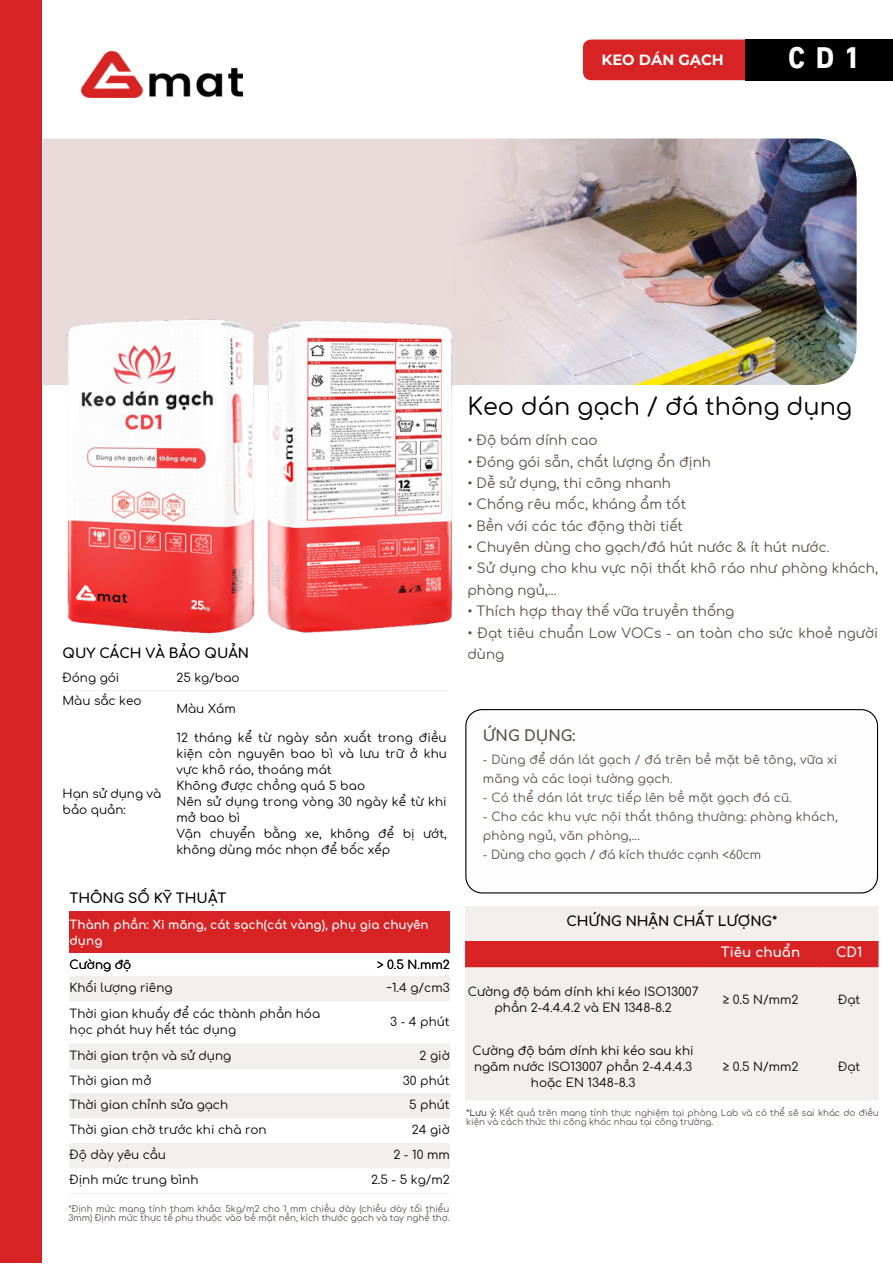
<style>
.page{position:relative;width:893px;height:1264px;background:#fff}
.page>*{position:absolute;margin:0;border:0;box-sizing:border-box;transform-origin:0 0}
.t1{font:700 condensed 26.7px "Radnika Next";color:#fff}
.t2{font:24px "Comfortaa";color:#000}
.t3{font:700 15px "Comfortaa";color:#5a4c40}
.t4{font:700 14.85px "Montserrat";letter-spacing:-.005em;color:#fff}
.t5{font:13.5px/21.3px "Comfortaa";color:#5a4c40}
.t6{font:700 13.5px "Comfortaa";color:#000}
.t7{font:700 13.5px "Comfortaa";color:#fff}
.t8{font:12px/16px "Comfortaa";color:#000}
.t9{font:12px/19px "Comfortaa";letter-spacing:.015em;color:#5a4c40}
.t10{font:700 12px/16px "Comfortaa";color:#fff}
.t11{font:8.85px/9.4px "Comfortaa";color:#5a4c40}
.s1{font-weight:700}
</style>
<div class="page">
<img style="left:43px;top:138px;width:813px;height:247px">
<div style="left:0;top:0;width:41px;height:1262px;background:#d72323"></div>
<div style="left:583px;top:40px;width:162px;height:40px;background:#d72323"></div>
<div style="left:745px;top:40px;width:147px;height:40px;background:#000"></div>
<img style="left:82px;top:52px;width:161px;height:46px">
<svg style="left:465px;top:709px;width:413px;height:184px"></svg>
<div style="left:465px;top:906px;width:413px;height:194px;background:#f1efed"></div>
<div style="left:465px;top:941px;width:413px;height:26px;background:#d72323"></div>
<svg style="left:70px;top:976px;width:380px;height:192px;fill:#f1efed"></svg>
<hr style="left:70px;top:1192px;width:380px;height:1px;background:#f1efed">
<div style="left:70px;top:911px;width:380px;height:42px;background:#d72323"></div>
<hr style="left:63px;top:690px;width:384px;height:1px;background:#f1efed">
<img style="left:41px;top:269px;width:534px;height:395px">
<p class="t4" style="left:601px;top:50px;width:124px">KEO DÁN GẠCH</p>
<p class="t1" style="left:788px;top:42px;width:73px">CD1</p>
<p class="t6" style="left:63px;top:646px;width:188px">QUY CÁCH VÀ BẢO QUẢN</p>
<p class="t8" style="left:63px;top:670px;width:58px">Đóng gói</p>
<p class="t8" style="left:176px;top:670px;width:65px">25 kg/bao</p>
<p class="t8" style="left:63px;top:693px;width:80px">Màu sắc keo</p>
<p class="t8" style="left:176px;top:701px;width:61px">Màu Xám</p>
<p class="t8" style="left:63px;top:785px;width:100px">Hạn sử dụng và bảo quản:</p>
<p class="t8" style="left:176px;top:729px;width:272px;text-align:justify">12 tháng kể từ ngày sản xuất trong điều kiện còn nguyên bao bì và lưu trữ ở khu vực khô ráo, thoáng mát</p>
<p class="t8" style="left:176px;top:777px;width:190px">Không được chồng quá 5 bao</p>
<p class="t8" style="left:176px;top:793px;width:272px">Nên sử dụng trong vòng 30 ngày kể từ khi mở bao bì</p>
<p class="t8" style="left:176px;top:825px;width:272px">Vận chuyển bằng xe, không để bị ướt, không dùng móc nhọn để bốc xếp</p>
<p class="t6" style="left:70px;top:891px;width:158px">THÔNG SỐ KỸ THUẬT</p>
<p class="t10" style="left:80px;top:916px;width:361px">Thành phần: Xi măng, cát sạch(cát vàng), phụ gia chuyên</p>
<p class="t10" style="left:70px;top:916px;width:361px">Thành phần: Xi măng, cát sạch(cát vàng), phụ gia chuyên dụng</p>
<p class="t8" style="left:70px;top:957px;width:63px">Cường độ</p>
<p class="t8" style="left:377px;top:957px;width:74px">&gt; 0.5 N.mm2</p>
<p class="t8" style="left:70px;top:980px;width:104px">Khối lượng riêng</p>
<p class="t8" style="left:386px;top:980px;width:65px">~1.4 g/cm3</p>
<p class="t8" style="left:70px;top:1006px;width:252px">Thời gian khuấy để các thành phần hóa học phát huy hết tác dụng</p>
<p class="t8" style="left:390px;top:1014px;width:61px">3 - 4 phút</p>
<p class="t8" style="left:70px;top:1047px;width:163px">Thời gian trộn và sử dụng</p>
<p class="t8" style="left:419px;top:1047px;width:32px">2 giờ</p>
<p class="t8" style="left:70px;top:1072px;width:83px">Thời gian mở</p>
<p class="t8" style="left:403px;top:1072px;width:48px">30 phút</p>
<p class="t8" style="left:70px;top:1097px;width:160px">Thời gian chỉnh sửa gạch</p>
<p class="t8" style="left:409px;top:1097px;width:42px">5 phút</p>
<p class="t8" style="left:70px;top:1122px;width:199px">Thời gian chờ trước khi chà ron</p>
<p class="t8" style="left:412px;top:1122px;width:39px">24 giờ</p>
<p class="t8" style="left:70px;top:1147px;width:98px">Độ dày yêu cầu</p>
<p class="t8" style="left:393px;top:1147px;width:58px">2-10mm</p>
<p class="t8" style="left:70px;top:1172px;width:130px">Định mức trung bình</p>
<p class="t8" style="left:371px;top:1172px;width:80px">2.5 - 5 kg/m2</p>
<p class="t11" style="left:68px;top:1204px;width:383px">*Định mức mang tính tham khảo: 5kg/m2 cho 1 mm chiều dày (chiều dày tối thiểu<br>3mm) Định mức thực tế phụ thuộc vào bề mặt nền, kích thước gạch và tay nghề thợ.</p>
<p class="t2" style="left:467px;top:393px;width:386px">Keo dán gạch / đá thông dụng</p>
<p class="t5" style="left:467px;top:430px;width:132px">• Độ bám dính cao</p>
<p class="t5" style="left:467px;top:451px;width:245px">• Đóng gói sẵn, chất lượng ổn định</p>
<p class="t5" style="left:467px;top:473px;width:205px">• Dễ sử dụng, thi công nhanh</p>
<p class="t5" style="left:467px;top:494px;width:220px">• Chống rêu mốc, kháng ẩm tốt</p>
<p class="t5" style="left:467px;top:515px;width:217px">• Bền với các tác động thời tiết</p>
<p class="t5" style="left:467px;top:537px;width:364px">• Chuyên dùng cho gạch/đá hút nước &amp; ít hút nước.</p>
<p class="t5" style="left:467px;top:558px;width:412px">• Sử dụng cho khu vực nội thất khô ráo như phòng khách, phòng ngủ,...</p>
<p class="t5" style="left:467px;top:601px;width:268px">• Thích hợp thay thế vữa truyền thống</p>
<p class="t5" style="left:467px;top:622px;width:412px">• Đạt tiêu chuẩn Low VOCs - an toàn cho sức khoẻ người dùng</p>
<p class="t3" style="left:483px;top:727px;width:94px">ỨNG DỤNG:</p>
<p class="t9" style="left:483px;top:750px;width:356px">- Dùng để dán lát gạch / đá trên bề mặt bê tông, vữa xi măng và các loại tường gạch.</p>
<p class="t9" style="left:483px;top:788px;width:310px">- Có thể dán lát trực tiếp lên bề mặt gạch đá cũ.</p>
<p class="t9" style="left:483px;top:807px;width:356px">- Cho các khu vực nội thất thông thường: phòng khách, phòng ngủ, văn phòng,...</p>
<p class="t9" style="left:483px;top:845px;width:280px">- Dùng cho gạch / đá kích thước cạnh &lt;60cm</p>
<p class="t6" style="left:566px;top:914px;width:212px">CHỨNG NHẬN CHẤT LƯỢNG*</p>
<p class="t7" style="left:720px;top:945px;width:81px">Tiêu chuẩn</p>
<p class="t7" style="left:835px;top:945px;width:28px">CD1</p>
<p class="t8" style="left:467px;top:984px;width:232px;text-align:center">Cường độ bám dính khi kéo ISO13007 phần 2-4.4.4.2 và EN 1348-8.2</p>
<p class="t8" style="left:722px;top:992px;width:77px">≥ 0.5 N/mm2</p>
<p class="t8" style="left:838px;top:992px;width:24px">Đạt</p>
<p class="t8" style="left:472px;top:1042px;width:222px;text-align:center">Cường độ bám dính khi kéo sau khi ngâm nước ISO13007 phần 2-4.4.4.3 hoặc EN 1348-8.3</p>
<p class="t8" style="left:722px;top:1058px;width:77px">≥ 0.5 N/mm2</p>
<p class="t8" style="left:838px;top:1058px;width:24px">Đạt</p>
<p class="t11" style="left:466px;top:1108px;width:414px"><span class="s1">*Lưu ý:</span> Kết quả trên mang tính thực nghiệm tại phòng Lab và có thể sẽ sai khác do điều kiện và cách thức thi công khác nhau tại công trường.</p>
</div>
